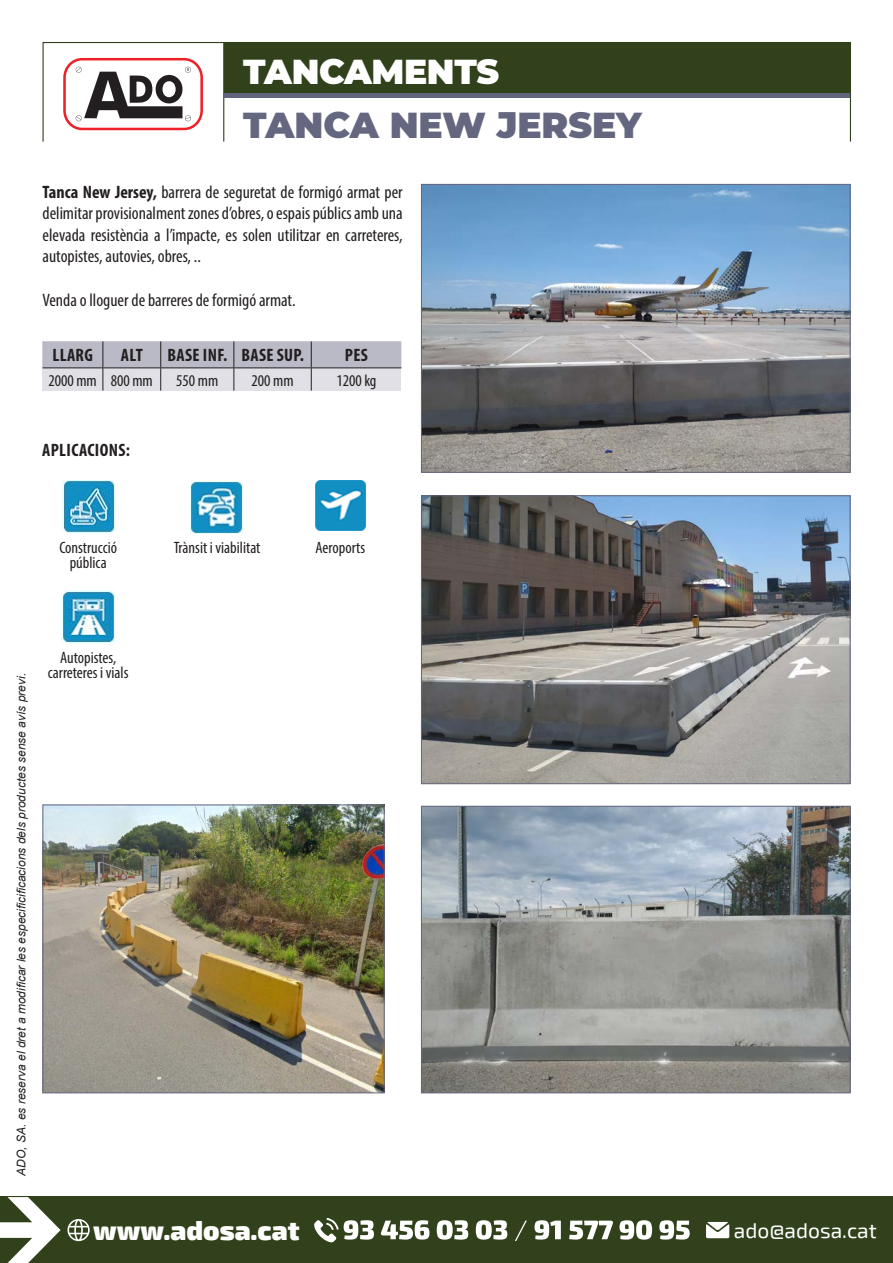
<style>
.page{position:relative;width:893px;height:1263px;background:#fff}
.page>*{position:absolute;margin:0;border:0;box-sizing:border-box;transform-origin:0 0}
.t1{font:900 36px "Montserrat";color:#64677f}
.t2{font:900 34.5px "Montserrat";letter-spacing:-.01em;color:#fff}
.t3{font:900 27px "Exo 2";color:#fff}
.t4{font:21px "Exo 2";color:#fff}
.t5{font:condensed 18px/21.6px "Myriad Pro";color:#231f20;text-align:justify}
.t6{font:700 condensed 18px "Myriad Pro";letter-spacing:.02em;color:#231f20}
.t7{font:condensed 16.5px/15px "Myriad Pro";color:#231f20;text-align:center}
.t8{font:italic 12px "Arial";color:#231f20}
.s1{font-weight:700}
</style>
<div class="page">
<div style="left:43px;top:42px;width:808px;height:100px;border:1px solid #31411b"></div>
<hr style="left:223px;top:43px;width:1px;height:99px;background:#31411b">
<div style="left:224px;top:43px;width:626px;height:53px;background:#31411b"></div>
<hr style="left:224px;top:93px;width:626px;height:4px;background:#61647c">
<svg style="left:63px;top:58px;width:140px;height:72px"></svg>
<div style="left:0;top:1196px;width:893px;height:67px;background:#31411b"></div>
<svg style="left:0;top:1197px;width:61px;height:66px"></svg>
<svg style="left:67px;top:1219px;width:23px;height:22px"></svg>
<svg style="left:314px;top:1218px;width:376px;height:24px"></svg>
<svg style="left:706px;top:1222px;width:23px;height:16px"></svg>
<img style="left:423px;top:186px;width:425px;height:285px">
<div style="left:421px;top:184px;width:429px;height:289px;border:1px solid #666680"></div>
<img style="left:423px;top:497px;width:425px;height:285px">
<div style="left:421px;top:495px;width:429px;height:289px;border:1px solid #666680"></div>
<img style="left:423px;top:808px;width:425px;height:283px">
<div style="left:421px;top:806px;width:429px;height:287px;border:1px solid #666680"></div>
<img style="left:45px;top:806px;width:338px;height:285px">
<div style="left:43px;top:804px;width:342px;height:289px;border:1px solid #666680"></div>
<img style="left:61px;top:480px;width:54px;height:54px">
<img style="left:190px;top:480px;width:54px;height:54px">
<img style="left:315px;top:480px;width:51px;height:51px">
<img style="left:61px;top:591px;width:54px;height:53px">
<svg style="left:43px;top:341px;width:358px;height:50px;background:#c8c8d1"></svg>
<hr style="left:43px;top:367px;width:60px;height:1px;background:#231f20">
<hr style="left:103px;top:367px;width:58px;height:1px;background:#231f20">
<hr style="left:161px;top:367px;width:73px;height:1px;background:#231f20">
<hr style="left:234px;top:367px;width:77px;height:1px;background:#231f20">
<hr style="left:311px;top:367px;width:90px;height:1px;background:#231f20">
<p class="t2" style="left:243px;top:45px;width:258px">TANCAMENTS</p>
<p class="t1" style="left:243px;top:98px;width:400px">TANCA NEW JERSEY</p>
<p class="t5" style="left:43px;top:181px;width:362px"><span class="s1">Tanca New Jersey,</span> barrera de seguretat de formigó armat per delimitar provisionalment zones d’obres, o espais públics amb una elevada resistència a l’impacte, es solen utilitzar en carreteres, autopistes, autovies, obres, ..</p>
<p class="t5" style="left:43px;top:289px;width:254px">Venda o lloguer de barreres de formigó armat.</p>
<p class="t6" style="left:52px;top:344px;width:42px">LLARG</p>
<p class="t6" style="left:121px;top:344px;width:23px">ALT</p>
<p class="t6" style="left:167px;top:344px;width:61px">BASE INF.</p>
<p class="t6" style="left:241px;top:344px;width:64px">BASE SUP.</p>
<p class="t6" style="left:345px;top:344px;width:25px">PES</p>
<p class="t7" style="left:48px;top:372px;width:50px">2000 mm</p>
<p class="t7" style="left:111px;top:372px;width:44px">800 mm</p>
<p class="t7" style="left:176px;top:372px;width:44px">550 mm</p>
<p class="t7" style="left:251px;top:372px;width:44px">200 mm</p>
<p class="t7" style="left:336px;top:372px;width:42px">1200 kg</p>
<p class="t6" style="left:42px;top:439px;width:89px">APLICACIONS:</p>
<p class="t7" style="left:59px;top:540px;width:59px">Construcció pública</p>
<p class="t7" style="left:174px;top:540px;width:88px">Trànsit i viabilitat</p>
<p class="t7" style="left:316px;top:540px;width:51px">Aeroports</p>
<p class="t8" style="left:14px;top:1176px;width:504px;rotate:-90deg">ADO, SA. es reserva el dret a modificar les especificificacions dels productes sense avís previ.</p>
<p class="t7" style="left:48px;top:650px;width:82px">Autopistes, carreteres i vials</p>
<h3 class="t3" style="left:93px;top:1213px;width:208px">www.adosa.cat</h3>
<p class="t4" style="left:734px;top:1218px;width:144px">ado@adosa.cat</p>
</div>
